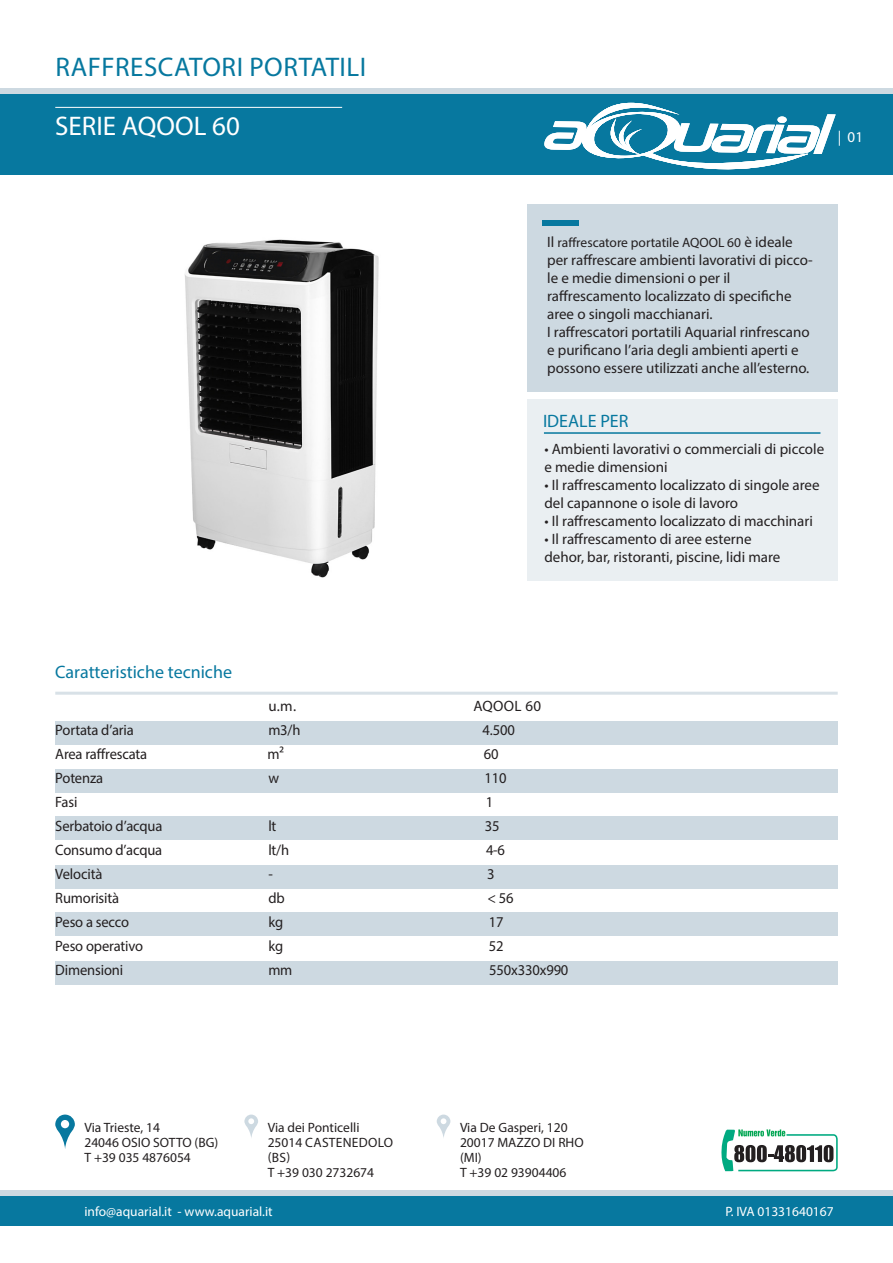
<style>
.page{position:relative;width:893px;height:1263px;background:#fff}
.page>*{position:absolute;margin:0;border:0;box-sizing:border-box;transform-origin:0 0}
.t1{font:27px "Myriad Pro";letter-spacing:.02em;color:#07789f}
.t2{font:27px "Myriad Pro";color:#fff}
.t3{font:18px "Myriad Pro";color:#07789f}
.Piè_di_pagina{font:15px/18px "Myriad Pro";color:#231f20}
.t4{font:15px "Myriad Pro";color:#fff}
.t5{font:13.5px/15px "Myriad Pro";color:#231f20}
.t6{font:13.5px "Myriad Pro";color:#fff}
.t7{font:13.5px/15px "Myriad Pro";letter-spacing:.02em;color:#231f20}
.s1{font-size:15px}
</style>
<div class="page">
<div style="left:0;top:94px;width:893px;height:80px;background:#07789f"></div>
<div style="left:0;top:1196px;width:893px;height:29px;background:#07789f"></div>
<div style="left:0;top:88px;width:893px;height:6px;background:#cdd9e1"></div>
<div style="left:0;top:1190px;width:893px;height:6px;background:#cdd9e1"></div>
<hr style="left:55px;top:107px;width:287px;height:1px;background:#fff">
<svg style="left:55px;top:1114px;width:20px;height:35px"></svg>
<svg style="left:244px;top:1114px;width:14px;height:24px"></svg>
<svg style="left:437px;top:1114px;width:13px;height:24px"></svg>
<svg style="left:721px;top:1129px;width:117px;height:42px"></svg>
<div style="left:527px;top:204px;width:311px;height:187px;background:#cdd9e1"></div>
<div style="left:543px;top:220px;width:36px;height:6px;background:#07789f"></div>
<hr style="left:55px;top:692px;width:783px;height:3px;background:#d8e1e7">
<div style="left:527px;top:400px;width:311px;height:181px;background:#eaeff2"></div>
<hr style="left:544px;top:432px;width:276px;height:2px;background:#07789f">
<svg style="left:543px;top:103px;width:293px;height:72px"></svg>
<div style="left:55px;top:721px;width:783px;height:24px;background:#cdd9e1"></div>
<div style="left:55px;top:769px;width:783px;height:24px;background:#cdd9e1"></div>
<div style="left:55px;top:816px;width:783px;height:24px;background:#cdd9e1"></div>
<div style="left:55px;top:865px;width:783px;height:24px;background:#cdd9e1"></div>
<div style="left:55px;top:912px;width:783px;height:24px;background:#cdd9e1"></div>
<div style="left:55px;top:961px;width:783px;height:24px;background:#cdd9e1"></div>
<img style="left:184px;top:239px;width:195px;height:339px">
<p class="t1" style="left:56px;top:50px;width:312px">RAFFRESCATORI PORTATILI</p>
<p class="t2" style="left:55px;top:109px;width:186px">SERIE AQOOL 60</p>
<p class="t4" style="left:838px;top:128px;width:27px">| 01</p>
<p class="t5" style="left:547px;top:235px;width:247px"><span class="s1">Il</span> raffrescatore portatile AQOOL 60 <span class="s1">è ideale</span></p>
<p class="Piè_di_pagina" style="left:547px;top:251px;width:267px">per raffrescare ambienti lavorativi di picco&shy;le e medie dimensioni o per il</p>
<p class="Piè_di_pagina" style="left:547px;top:287px;width:246px">raffrescamento localizzato di specifiche aree o singoli macchianari.</p>
<p class="Piè_di_pagina" style="left:547px;top:323px;width:264px">I raffrescatori portatili Aquarial rinfrescano e purificano l’aria degli ambienti aperti e possono essere utilizzati anche all’esterno.</p>
<p class="t3" style="left:543px;top:409px;width:87px">IDEALE PER</p>
<p class="Piè_di_pagina" style="left:544px;top:439px;width:281px">• Ambienti lavorativi o commerciali di piccole e medie dimensioni</p>
<p class="Piè_di_pagina" style="left:544px;top:475px;width:277px">• Il raffrescamento localizzato di singole aree del capannone o isole di lavoro</p>
<p class="Piè_di_pagina" style="left:544px;top:511px;width:270px">• Il raffrescamento localizzato di macchinari</p>
<p class="Piè_di_pagina" style="left:544px;top:529px;width:209px">• Il raffrescamento di aree esterne</p>
<p class="Piè_di_pagina" style="left:544px;top:547px;width:238px">dehor, bar, ristoranti, piscine, lidi mare</p>
<p class="t3" style="left:55px;top:661px;width:178px">Caratteristiche tecniche</p>
<p class="Piè_di_pagina" style="left:268px;top:696px;width:29px">u.m.</p>
<p class="Piè_di_pagina" style="left:473px;top:696px;width:69px">AQOOL 60</p>
<p class="Piè_di_pagina" style="left:55px;top:720px;width:80px">Portata d’aria</p>
<p class="Piè_di_pagina" style="left:268px;top:720px;width:34px">m3/h</p>
<p class="Piè_di_pagina" style="left:483px;top:720px;width:34px">4.500</p>
<p class="Piè_di_pagina" style="left:55px;top:744px;width:93px">Area raffrescata</p>
<p class="Piè_di_pagina" style="left:268px;top:744px;width:18px">m²</p>
<p class="Piè_di_pagina" style="left:484px;top:744px;width:16px">60</p>
<p class="Piè_di_pagina" style="left:55px;top:768px;width:49px">Potenza</p>
<p class="Piè_di_pagina" style="left:268px;top:768px;width:12px">w</p>
<p class="Piè_di_pagina" style="left:485px;top:768px;width:24px">110</p>
<p class="Piè_di_pagina" style="left:55px;top:792px;width:24px">Fasi</p>
<p class="Piè_di_pagina" style="left:486px;top:792px;width:9px">1</p>
<p class="Piè_di_pagina" style="left:55px;top:816px;width:109px">Serbatoio d’acqua</p>
<p class="Piè_di_pagina" style="left:268px;top:816px;width:10px">lt</p>
<p class="Piè_di_pagina" style="left:485px;top:816px;width:16px">35</p>
<p class="Piè_di_pagina" style="left:55px;top:840px;width:109px">Consumo d’acqua</p>
<p class="Piè_di_pagina" style="left:268px;top:840px;width:22px">lt/h</p>
<p class="Piè_di_pagina" style="left:486px;top:840px;width:21px">4-6</p>
<p class="Piè_di_pagina" style="left:55px;top:864px;width:49px">Velocità</p>
<p class="Piè_di_pagina" style="left:268px;top:864px;width:6px">-</p>
<p class="Piè_di_pagina" style="left:487px;top:864px;width:9px">3</p>
<p class="Piè_di_pagina" style="left:55px;top:888px;width:65px">Rumorisità</p>
<p class="Piè_di_pagina" style="left:268px;top:888px;width:18px">db</p>
<p class="Piè_di_pagina" style="left:487px;top:888px;width:28px">&lt; 56</p>
<p class="Piè_di_pagina" style="left:55px;top:912px;width:75px">Peso a secco</p>
<p class="Piè_di_pagina" style="left:268px;top:912px;width:16px">kg</p>
<p class="Piè_di_pagina" style="left:489px;top:912px;width:16px">17</p>
<p class="Piè_di_pagina" style="left:55px;top:936px;width:89px">Peso operativo</p>
<p class="Piè_di_pagina" style="left:268px;top:936px;width:16px">kg</p>
<p class="Piè_di_pagina" style="left:489px;top:936px;width:16px">52</p>
<p class="Piè_di_pagina" style="left:55px;top:960px;width:69px">Dimensioni</p>
<p class="Piè_di_pagina" style="left:268px;top:960px;width:26px">mm</p>
<p class="Piè_di_pagina" style="left:489px;top:960px;width:81px">550x330x990</p>
<p class="t5" style="left:84px;top:1120px;width:77px">Via Trieste, 14</p>
<p class="t5" style="left:84px;top:1135px;width:135px">24046 OSIO SOTTO (BG)</p>
<p class="t5" style="left:84px;top:1150px;width:108px">T +39 035 4876054</p>
<p class="t5" style="left:268px;top:1120px;width:93px">Via dei Ponticelli</p>
<p class="t7" style="left:268px;top:1135px;width:127px">25014 CASTENEDOLO (BS)</p>
<p class="t5" style="left:268px;top:1165px;width:108px">T +39 030 2732674</p>
<p class="t5" style="left:460px;top:1120px;width:109px">Via De Gasperi, 120</p>
<p class="t5" style="left:460px;top:1135px;width:125px">20017 MAZZO DI RHO (MI)</p>
<p class="t5" style="left:460px;top:1165px;width:108px">T +39 02 93904406</p>
<p class="t6" style="left:84px;top:1202px;width:190px">info@aquarial.it - www.aquarial.it</p>
<p class="t6" style="left:725px;top:1202px;width:110px">P. IVA 01331640167</p>
</div>
